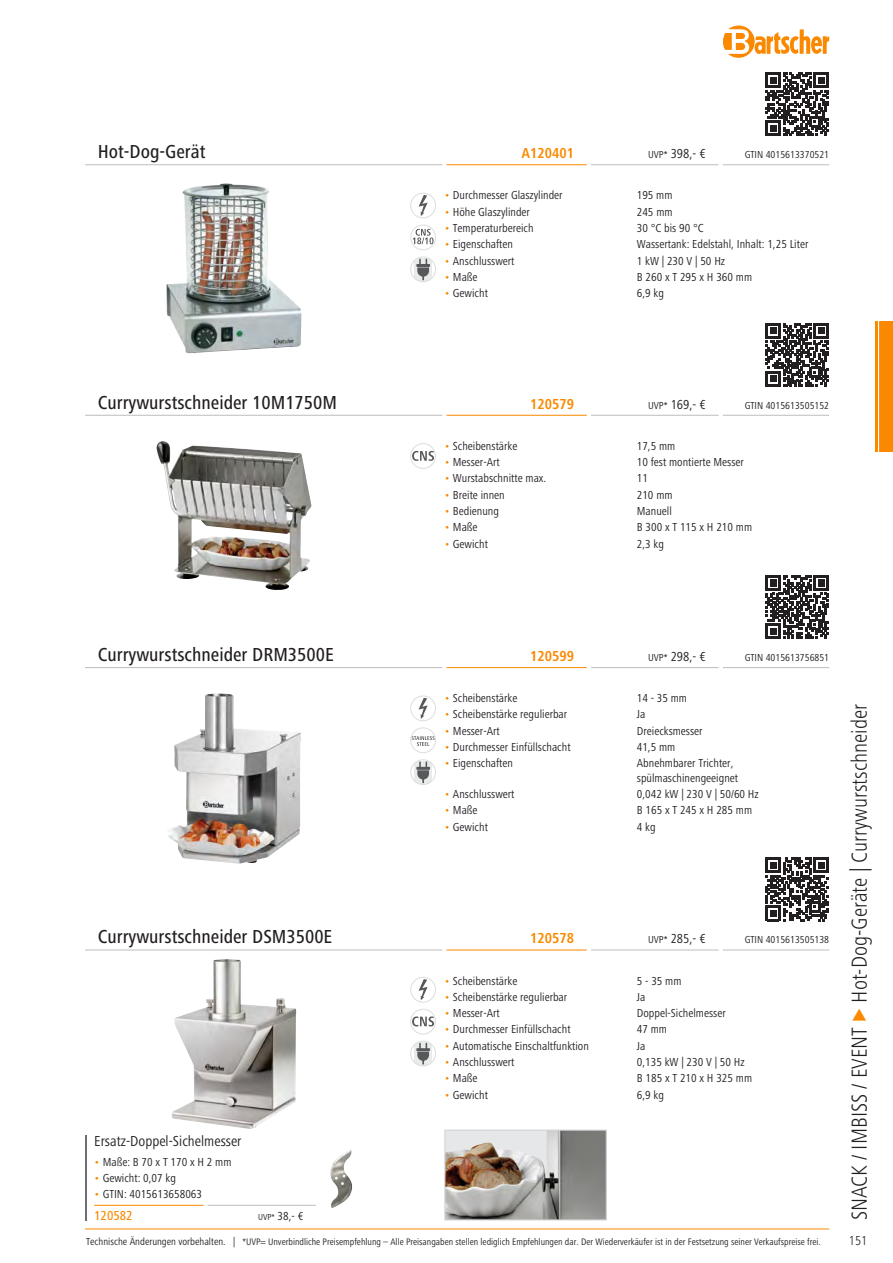
<style>
.page{position:relative;width:893px;height:1263px;background:#fff}
.page>*{position:absolute;margin:0;border:0;box-sizing:border-box;transform-origin:0 0}
.t1{font:300 condensed 22.5px "Frutiger Next LTW1 G";color:#231f20}
.t2{font:500 condensed 19.5px "Frutiger Next LTW1 G";color:#231f20}
.t3{font:condensed 15px "Frutiger Next LTW1 G";color:#231f20}
.t4{font:700 condensed 15px "Frutiger Next LTW1 G";color:#fa8900}
.t5{font:condensed 13.5px "Frutiger Next LTW1 G";color:#231f20}
.t6{font:500 condensed 13.5px "Frutiger Next LTW1 G";color:#fa8900}
.t7{font:300 condensed 13.5px "Frutiger Next LTW1 G";color:#231f20}
.t8{font:condensed 12px/14.4px "Frutiger Next LTW1 G";color:#231f20}
.t9{font:condensed 10.5px "Frutiger Next LTW1 G";color:#231f20}
.t10{font:condensed 9.75px "Frutiger Next LTW1 G";color:#231f20}
.s1{font-size:10.5px}
.s2{color:#fa8900}
.s3{font-size:9px}
</style>
<div class="page">
<img style="left:156px;top:441px;width:155px;height:149px">
<img style="left:166px;top:183px;width:135px;height:170px">
<img style="left:168px;top:693px;width:133px;height:170px">
<img style="left:172px;top:959px;width:124px;height:170px">
<img style="left:330px;top:1149px;width:22px;height:59px">
<img style="left:446px;top:1131px;width:159px;height:87px">
<div style="left:444px;top:1129px;width:163px;height:91px;border:1px solid #d1d2d4"></div>
<hr style="left:723px;top:415px;width:106px;height:1px;background:#bcbdc0">
<hr style="left:591px;top:415px;width:128px;height:1px;background:#bcbdc0">
<hr style="left:446px;top:415px;width:141px;height:1px;background:#fa8900">
<hr style="left:85px;top:415px;width:357px;height:1px;background:#bcbdc0">
<hr style="left:723px;top:164px;width:106px;height:1px;background:#bcbdc0">
<hr style="left:591px;top:164px;width:128px;height:1px;background:#bcbdc0">
<hr style="left:446px;top:164px;width:141px;height:1px;background:#fa8900">
<hr style="left:85px;top:164px;width:357px;height:1px;background:#bcbdc0">
<hr style="left:723px;top:667px;width:106px;height:1px;background:#bcbdc0">
<hr style="left:591px;top:667px;width:128px;height:1px;background:#bcbdc0">
<hr style="left:446px;top:667px;width:141px;height:1px;background:#fa8900">
<hr style="left:85px;top:667px;width:357px;height:1px;background:#bcbdc0">
<hr style="left:723px;top:950px;width:106px;height:1px;background:#bcbdc0">
<hr style="left:591px;top:950px;width:128px;height:1px;background:#bcbdc0">
<hr style="left:446px;top:950px;width:141px;height:1px;background:#fa8900">
<hr style="left:85px;top:950px;width:357px;height:1px;background:#bcbdc0">
<hr style="left:85px;top:1135px;width:2px;height:85px;background:#6c6d70">
<hr style="left:208px;top:1205px;width:108px;height:1px;background:#bcbdc0">
<hr style="left:94px;top:1205px;width:110px;height:1px;background:#fa8900">
<svg style="left:766px;top:323px;width:63px;height:63px"></svg>
<svg style="left:412px;top:445px;width:22px;height:22px"></svg>
<div style="left:410px;top:443px;width:26px;height:26px;border:1px solid #dcdddf;border-radius:50%"></div>
<svg style="left:766px;top:73px;width:63px;height:63px"></svg>
<svg style="left:410px;top:192px;width:26px;height:90px"></svg>
<div style="left:410px;top:257px;width:26px;height:25px;border:1px solid #dcdddf;border-radius:50%"></div>
<svg style="left:766px;top:575px;width:63px;height:64px"></svg>
<svg style="left:410px;top:695px;width:26px;height:89px"></svg>
<div style="left:410px;top:759px;width:26px;height:26px;border:1px solid #dcdddf;border-radius:50%"></div>
<svg style="left:766px;top:858px;width:63px;height:63px"></svg>
<svg style="left:410px;top:977px;width:26px;height:90px"></svg>
<div style="left:410px;top:1041px;width:26px;height:25px;border:1px solid #dcdddf;border-radius:50%"></div>
<hr style="left:85px;top:1228px;width:744px;height:1px;background:#fa8900">
<svg style="left:723px;top:26px;width:106px;height:32px"></svg>
<div style="left:876px;top:321px;width:17px;height:131px;background:#fa8900"></div>
<hr style="left:878px;top:321px;width:1px;height:131px;background:#fff">
<h2 class="t2" style="left:98px;top:140px;width:109px">Hot-Dog-Gerät</h2>
<p class="t5" style="left:648px;top:146px;width:59px"><span class="s1">UVP*</span> 398,- €</p>
<p class="t9" style="left:745px;top:149px;width:86px">GTIN 4015613370521</p>
<p class="t4" style="left:522px;top:144px;width:54px">A120401</p>
<p class="t8" style="left:444px;top:188px;width:120px"><span class="s2">•</span> Durchmesser Glaszylinder</p>
<p class="t8" style="left:637px;top:188px;width:37px">195 mm</p>
<p class="t8" style="left:444px;top:204px;width:87px"><span class="s2">•</span> Höhe Glaszylinder</p>
<p class="t8" style="left:637px;top:204px;width:37px">245 mm</p>
<p class="t8" style="left:444px;top:221px;width:91px"><span class="s2">•</span> Temperaturbereich</p>
<p class="t8" style="left:637px;top:221px;width:68px">30 °C bis 90 °C</p>
<p class="t8" style="left:444px;top:237px;width:70px"><span class="s2">•</span> Eigenschaften</p>
<p class="t8" style="left:637px;top:237px;width:173px">Wassertank: Edelstahl, Inhalt: 1,25 Liter</p>
<p class="t8" style="left:444px;top:253px;width:72px"><span class="s2">•</span> Anschlusswert</p>
<p class="t8" style="left:637px;top:253px;width:90px">1 kW | 230 V | 50 Hz</p>
<p class="t8" style="left:444px;top:270px;width:35px"><span class="s2">•</span> Maße</p>
<p class="t8" style="left:637px;top:270px;width:117px">B 260 x T 295 x H 360 mm</p>
<p class="t8" style="left:444px;top:286px;width:45px"><span class="s2">•</span> Gewicht</p>
<p class="t8" style="left:637px;top:286px;width:29px">6,9 kg</p>
<h2 class="t2" style="left:98px;top:391px;width:241px">Currywurstschneider 10M1750M</h2>
<p class="t5" style="left:648px;top:396px;width:59px"><span class="s1">UVP*</span> 169,- €</p>
<p class="t9" style="left:745px;top:399px;width:86px">GTIN 4015613505152</p>
<p class="t4" style="left:530px;top:395px;width:45px">120579</p>
<p class="t8" style="left:444px;top:439px;width:75px"><span class="s2">•</span> Scheibenstärke</p>
<p class="t8" style="left:637px;top:439px;width:40px">17,5 mm</p>
<p class="t8" style="left:444px;top:455px;width:57px"><span class="s2">•</span> Messer-Art</p>
<p class="t8" style="left:637px;top:455px;width:109px">10 fest montierte Messer</p>
<p class="t8" style="left:444px;top:471px;width:104px"><span class="s2">•</span> Wurstabschnitte max.</p>
<p class="t8" style="left:637px;top:471px;width:13px">11</p>
<p class="t8" style="left:444px;top:487px;width:62px"><span class="s2">•</span> Breite innen</p>
<p class="t8" style="left:637px;top:487px;width:37px">210 mm</p>
<p class="t8" style="left:444px;top:504px;width:56px"><span class="s2">•</span> Bedienung</p>
<p class="t8" style="left:637px;top:504px;width:37px">Manuell</p>
<p class="t8" style="left:444px;top:520px;width:35px"><span class="s2">•</span> Maße</p>
<p class="t8" style="left:637px;top:520px;width:117px">B 300 x T 115 x H 210 mm</p>
<p class="t8" style="left:444px;top:536px;width:45px"><span class="s2">•</span> Gewicht</p>
<p class="t8" style="left:637px;top:536px;width:29px">2,3 kg</p>
<h2 class="t2" style="left:98px;top:643px;width:237px">Currywurstschneider DRM3500E</h2>
<p class="t5" style="left:648px;top:649px;width:59px"><span class="s1">UVP*</span> 298,- €</p>
<p class="t9" style="left:745px;top:651px;width:86px">GTIN 4015613756851</p>
<p class="t4" style="left:530px;top:647px;width:45px">120599</p>
<p class="t8" style="left:444px;top:691px;width:75px"><span class="s2">•</span> Scheibenstärke</p>
<p class="t8" style="left:637px;top:691px;width:52px">14 - 35 mm</p>
<p class="t8" style="left:444px;top:707px;width:124px"><span class="s2">•</span> Scheibenstärke regulierbar</p>
<p class="t8" style="left:637px;top:707px;width:10px">Ja</p>
<p class="t8" style="left:444px;top:723px;width:57px"><span class="s2">•</span> Messer-Art</p>
<p class="t8" style="left:637px;top:723px;width:67px">Dreiecksmesser</p>
<p class="t8" style="left:444px;top:740px;width:128px"><span class="s2">•</span> Durchmesser Einfüllschacht</p>
<p class="t8" style="left:637px;top:740px;width:40px">41,5 mm</p>
<p class="t8" style="left:444px;top:756px;width:70px"><span class="s2">•</span> Eigenschaften</p>
<p class="t8" style="left:637px;top:756px;width:103px">Abnehmbarer Trichter, spülmaschinengeeignet</p>
<p class="t8" style="left:444px;top:787px;width:72px"><span class="s2">•</span> Anschlusswert</p>
<p class="t8" style="left:637px;top:787px;width:123px">0,042 kW | 230 V | 50/60 Hz</p>
<p class="t8" style="left:444px;top:803px;width:35px"><span class="s2">•</span> Maße</p>
<p class="t8" style="left:637px;top:803px;width:117px">B 165 x T 245 x H 285 mm</p>
<p class="t8" style="left:444px;top:819px;width:45px"><span class="s2">•</span> Gewicht</p>
<p class="t8" style="left:637px;top:819px;width:20px">4 kg</p>
<h2 class="t2" style="left:98px;top:926px;width:236px">Currywurstschneider DSM3500E</h2>
<p class="t5" style="left:648px;top:931px;width:59px"><span class="s1">UVP*</span> 285,- €</p>
<p class="t9" style="left:745px;top:934px;width:86px">GTIN 4015613505138</p>
<p class="t4" style="left:530px;top:930px;width:45px">120578</p>
<p class="t8" style="left:444px;top:973px;width:75px"><span class="s2">•</span> Scheibenstärke</p>
<p class="t8" style="left:637px;top:973px;width:46px">5 - 35 mm</p>
<p class="t8" style="left:444px;top:990px;width:124px"><span class="s2">•</span> Scheibenstärke regulierbar</p>
<p class="t8" style="left:637px;top:990px;width:10px">Ja</p>
<p class="t8" style="left:444px;top:1006px;width:57px"><span class="s2">•</span> Messer-Art</p>
<p class="t8" style="left:637px;top:1006px;width:90px">Doppel-Sichelmesser</p>
<p class="t8" style="left:444px;top:1022px;width:128px"><span class="s2">•</span> Durchmesser Einfüllschacht</p>
<p class="t8" style="left:637px;top:1022px;width:32px">47 mm</p>
<p class="t8" style="left:444px;top:1038px;width:146px"><span class="s2">•</span> Automatische Einschaltfunktion</p>
<p class="t8" style="left:637px;top:1038px;width:10px">Ja</p>
<p class="t8" style="left:444px;top:1055px;width:72px"><span class="s2">•</span> Anschlusswert</p>
<p class="t8" style="left:637px;top:1055px;width:109px">0,135 kW | 230 V | 50 Hz</p>
<p class="t8" style="left:444px;top:1071px;width:35px"><span class="s2">•</span> Maße</p>
<p class="t8" style="left:637px;top:1071px;width:117px">B 185 x T 210 x H 325 mm</p>
<p class="t8" style="left:444px;top:1087px;width:45px"><span class="s2">•</span> Gewicht</p>
<p class="t8" style="left:637px;top:1087px;width:29px">6,9 kg</p>
<p class="t3" style="left:94px;top:1133px;width:149px">Ersatz-Doppel-Sichelmesser</p>
<p class="t8" style="left:94px;top:1154px;width:139px"><span class="s2">•</span> Maße: B 70 x T 170 x H 2 mm</p>
<p class="t8" style="left:94px;top:1170px;width:83px"><span class="s2">•</span> Gewicht: 0,07 kg</p>
<p class="t8" style="left:94px;top:1187px;width:109px"><span class="s2">•</span> GTIN: 4015613658063</p>
<p class="t10" style="left:86px;top:1236px;width:736px"><span class="s1">Technische Änderungen vorbehalten. |</span> *UVP= Unverbindliche Preisempfehlung – Alle Preisangaben stellen lediglich Empfehlungen dar. Der Wiederverkäufer ist in der Festsetzung seiner Verkaufspreise frei.</p>
<p class="t6" style="left:94px;top:1208px;width:40px">120582</p>
<p class="t8" style="left:258px;top:1209px;width:47px"><span class="s3">UVP*</span> 38,- €</p>
<h1 class="t1" style="left:846px;top:1220px;width:518px;rotate:-90deg">SNACK / IMBISS / EVENT <span class="s2">◆</span> Hot-Dog-Geräte | Currywurstschneider</h1>
<p class="t7" style="left:849px;top:1233px;width:20px">151</p>
</div>
